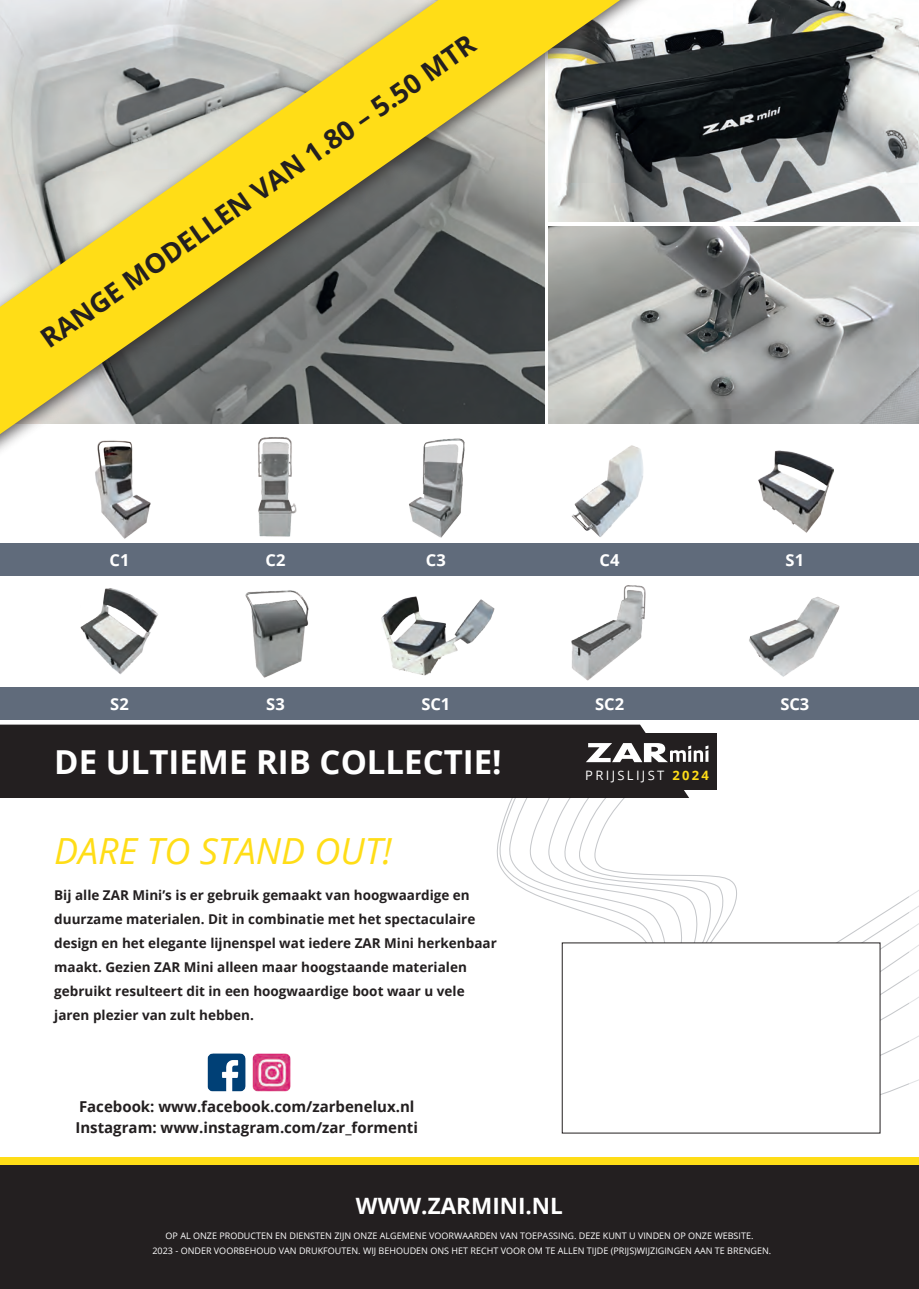
<style>
.page{position:relative;width:919px;height:1289px;background:#fff}
.page>*{position:absolute;margin:0;border:0;box-sizing:border-box;transform-origin:0 0}
.t1{font:italic 36px "Open Sans";color:#ffdd17}
.t2{font:700 33px "Open Sans";color:#fff}
.t3{font:700 27px "Open Sans";color:#231f20}
.t4{font:700 22.5px "Open Sans";color:#fff}
.t5{font:700 16.5px "Open Sans";color:#fff}
.t6{font:700 15px/21px "Open Sans";color:#231f20}
.t7{font:700 13.5px/24px "Open Sans";color:#231f20}
.t8{font:12.9px "Open Sans";letter-spacing:.18em;color:#fff}
.t9{font:9px "Open Sans";color:#fff}
.s1{font-weight:700;color:#ffdd17}
</style>
<div class="page">
<div style="left:0;top:724px;width:689px;height:74px;background:#231f20"></div>
<div style="left:575px;top:733px;width:141px;height:56px;background:#231f20"></div>
<svg style="left:546px;top:797px;width:348px;height:231px"></svg>
<svg style="left:562px;top:797px;width:353px;height:216px"></svg>
<svg style="left:578px;top:797px;width:340px;height:203px"></svg>
<img style="left:207px;top:1053px;width:39px;height:39px">
<img style="left:252px;top:1053px;width:39px;height:39px">
<div style="left:0;top:1163px;width:918px;height:125px;background:#231f20"></div>
<div style="left:0;top:1156px;width:918px;height:8px;background:#ffdd17"></div>
<div style="left:562px;top:942px;width:318px;height:191px;background:#fff"></div>
<img style="left:105px;top:516px;width:43px;height:23px">
<img style="left:259px;top:516px;width:33px;height:21px">
<img style="left:411px;top:516px;width:48px;height:22px">
<img style="left:572px;top:516px;width:48px;height:21px">
<img style="left:758px;top:450px;width:75px;height:83px">
<img style="left:81px;top:588px;width:77px;height:87px">
<img style="left:245px;top:590px;width:64px;height:88px">
<img style="left:381px;top:596px;width:114px;height:80px">
<img style="left:571px;top:585px;width:75px;height:96px">
<img style="left:749px;top:596px;width:91px;height:81px">
<div style="left:0;top:543px;width:918px;height:33px;background:#606b7b"></div>
<div style="left:0;top:687px;width:918px;height:33px;background:#606b7b"></div>
<img style="left:682px;top:0;width:236px;height:222px">
<img style="left:682px;top:226px;width:236px;height:197px">
<div style="left:0;top:0;width:682px;height:516px;background:#231f20;opacity:.75"></div>
<svg style="left:0;top:0;width:620px;height:434px;background:#afa875"></svg>
<svg style="left:586px;top:743px;width:122px;height:19px"></svg>
<h3 class="t3" style="left:33px;top:326px;width:525px;rotate:-35deg">RANGE MODELLEN VAN 1.80 – 5.50 MTR</h3>
<p class="t5" style="left:110px;top:548px;width:21px">C1</p>
<p class="t5" style="left:265px;top:548px;width:21px">C2</p>
<p class="t5" style="left:426px;top:548px;width:21px">C3</p>
<p class="t5" style="left:599px;top:548px;width:21px">C4</p>
<p class="t5" style="left:785px;top:548px;width:20px">S1</p>
<p class="t5" style="left:110px;top:692px;width:20px">S2</p>
<p class="t5" style="left:266px;top:692px;width:20px">S3</p>
<p class="t5" style="left:421px;top:692px;width:31px">SC1</p>
<h2 class="t2" style="left:54px;top:738px;width:449px">DE ULTIEME RIB COLLECTIE!</h2>
<h1 class="t1" style="left:54px;top:826px;width:339px">DARE TO STAND OUT!</h1>
<p class="t7" style="left:54px;top:882px;width:444px">Bij alle ZAR Mini’s is er gebruik gemaakt van hoogwaardige en duurzame materialen. Dit in combinatie met het spectaculaire design en het elegante lijnenspel wat iedere ZAR Mini herkenbaar maakt. Gezien ZAR Mini alleen maar hoogstaande materialen gebruikt resulteert dit in een hoogwaardige boot waar u vele jaren plezier van zult hebben.</p>
<p class="t5" style="left:595px;top:692px;width:31px">SC2</p>
<p class="t8" style="left:585px;top:766px;width:125px">PRIJSLIJST <span class="s1">2024</span></p>
<p class="t5" style="left:780px;top:692px;width:31px">SC3</p>
<p class="t6" style="left:75px;top:1096px;width:344px">Facebook: www.facebook.com/zarbenelux.nl<br>Instagram: www.instagram.com/zar_formenti</p>
<h3 class="t4" style="left:356px;top:1189px;width:208px">WWW.ZARMINI.NL</h3>
<p class="t9" style="left:152px;top:1244px;width:620px">2023 - ONDER VOORBEHOUD VAN DRUKFOUTEN. WIJ BEHOUDEN ONS HET RECHT VOOR OM TE ALLEN TIJDE (PRIJS)WIJZIGINGEN AAN TE BRENGEN.</p>
<p class="t9" style="left:165px;top:1229px;width:589px">OP AL ONZE PRODUCTEN EN DIENSTEN ZIJN ONZE ALGEMENE VOORWAARDEN VAN TOEPASSING. DEZE KUNT U VINDEN OP ONZE WEBSITE.</p>
</div>
